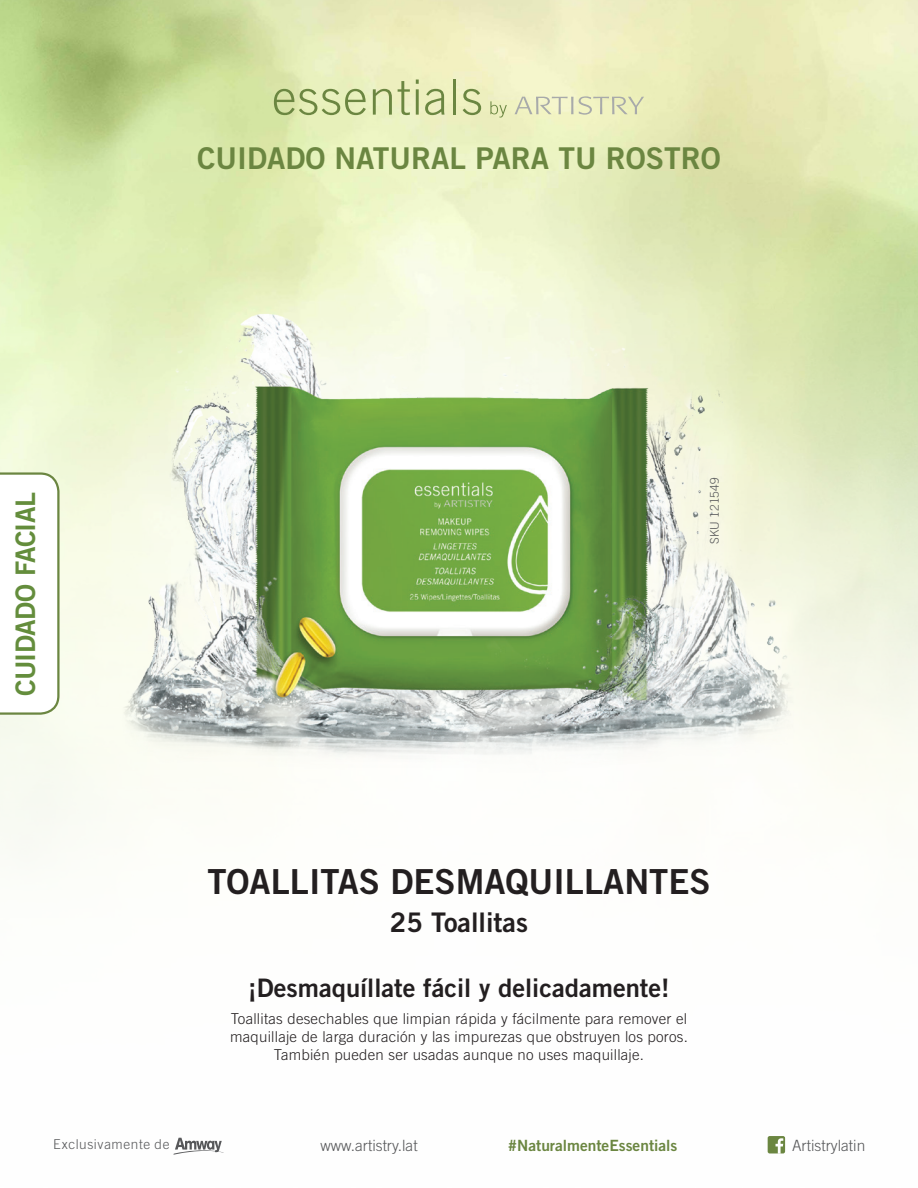
<style>
.page{position:relative;width:918px;height:1188px;background:#fff}
.page>*{position:absolute;margin:0;border:0;box-sizing:border-box;transform-origin:0 0}
.t1{font:34.5px "Trade Gothic LT Std Bd 2";color:#231f20}
.t2{font:30px "Trade Gothic LT Std Bd 2";color:#6b8641}
.t3{font:27px "Trade Gothic LT Std Bd 2";letter-spacing:-.03em;color:#648d3c}
.t4{font:27px "Trade Gothic LT Std Bd 2";color:#231f20}
.t5{font:25.5px "Trade Gothic LT Std Bd 2";color:#231f20}
.t6{font:300 15.45px "Trade Gothic LT Std";color:#57585a}
.t7{font:15.45px "Trade Gothic LT Std Bd 2";color:#6b8641}
.t8{font:300 15px/18px "Trade Gothic LT Std";letter-spacing:.015em;color:#231f20;text-align:center}
.t9{font:300 13.5px "Trade Gothic LT Std";letter-spacing:.045em;color:#57585a}
.t10{font:300 12px "Trade Gothic LT Std";color:#57585a}
</style>
<div class="page">
<img style="left:0;top:0;width:918px;height:137px">
<svg style="left:173px;top:1138px;width:51px;height:17px"></svg>
<svg style="left:768px;top:1136px;width:17px;height:17px"></svg>
<svg style="left:0;top:472px;width:60px;height:243px"></svg>
<img style="left:74px;top:255px;width:770px;height:577px">
<svg style="left:515px;top:97px;width:58px;height:17px"></svg>
<svg style="left:579px;top:96px;width:65px;height:19px"></svg>
<svg style="left:274px;top:89px;width:92px;height:26px;background:#bfcd92"></svg>
<svg style="left:373px;top:89px;width:19px;height:26px"></svg>
<svg style="left:398px;top:81px;width:12px;height:34px"></svg>
<hr style="left:416px;top:89px;width:3px;height:26px;background:#6b8641">
<svg style="left:416px;top:80px;width:3px;height:4px"></svg>
<svg style="left:425px;top:89px;width:19px;height:26px"></svg>
<hr style="left:453px;top:80px;width:3px;height:35px;background:#6b8641">
<svg style="left:463px;top:89px;width:18px;height:26px"></svg>
<svg style="left:490px;top:101px;width:17px;height:17px"></svg>
<p class="t2" style="left:197px;top:139px;width:525px">CUIDADO NATURAL PARA TU ROSTRO</p>
<p class="t3" style="left:9px;top:696px;width:205px;rotate:-90deg">CUIDADO FACIAL</p>
<p class="t10" style="left:707px;top:544px;width:68px;rotate:-90deg">SKU 121549</p>
<p class="t1" style="left:207px;top:861px;width:505px">TOALLITAS DESMAQUILLANTES</p>
<p class="t4" style="left:390px;top:906px;width:140px">25 Toallitas</p>
<p class="t5" style="left:248px;top:972px;width:423px">¡Desmaquíllate fácil y delicadamente!</p>
<p class="t8" style="left:230px;top:1009px;width:459px">Toallitas desechables que limpian rápida y fácilmente para remover el maquillaje de larga duración y las impurezas que obstruyen los poros.<br>También pueden ser usadas aunque no uses maquillaje.</p>
<p class="t9" style="left:53px;top:1136px;width:118px">Exclusivamente de</p>
<p class="t6" style="left:321px;top:1136px;width:99px">www.artistry.lat</p>
<p class="t7" style="left:508px;top:1136px;width:171px">#NaturalmenteEssentials</p>
<p class="t6" style="left:792px;top:1136px;width:75px">Artistrylatin</p>
</div>
